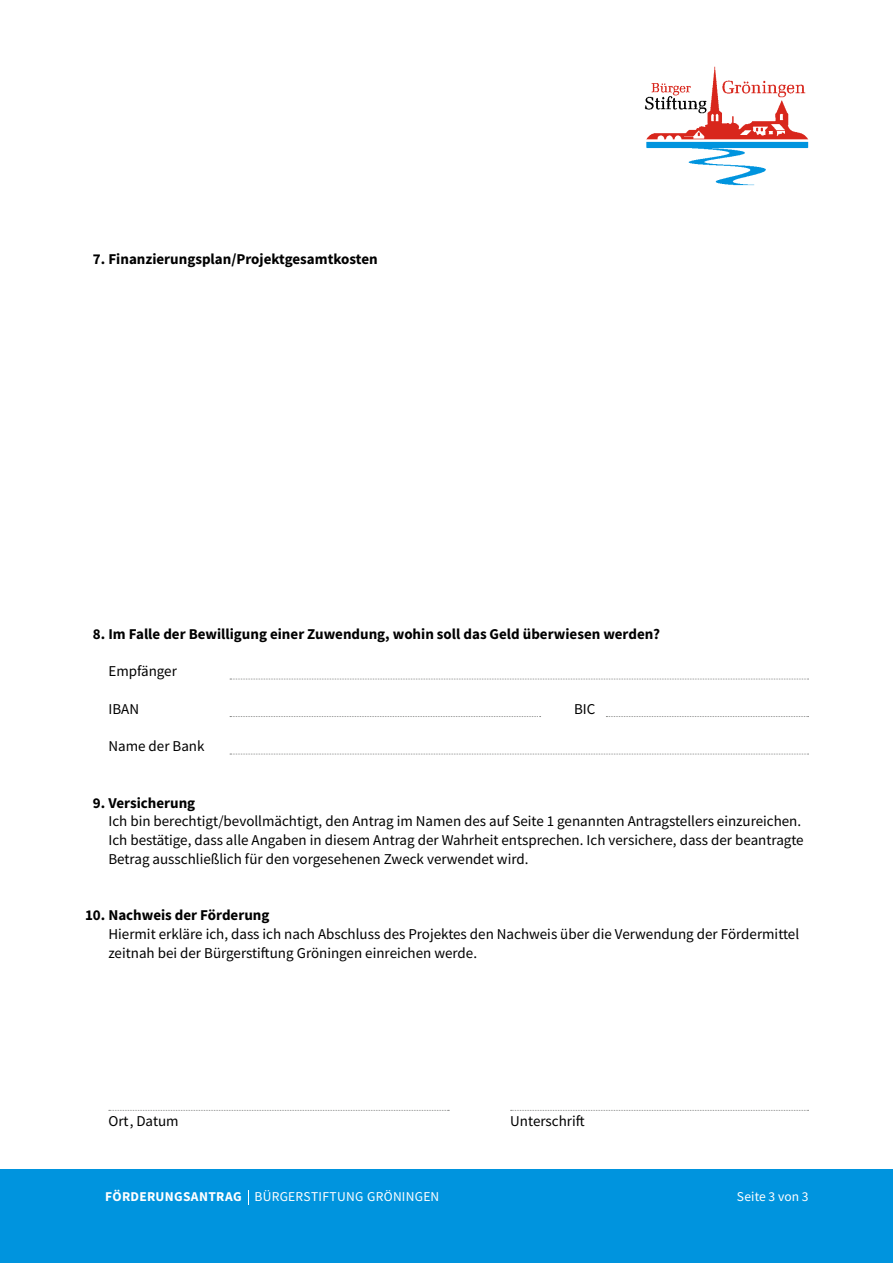
<style>
.page{position:relative;width:893px;height:1263px;background:#fff}
.page>*{position:absolute;margin:0;border:0;box-sizing:border-box;transform-origin:0 0}
.t1{font:15px/18.8px "Source Sans Pro";color:#000}
.t2{font:700 15px "Source Sans Pro";color:#000}
.t3{font:13.5px "Source Sans Pro";letter-spacing:.02em;color:#fff}
.s1{font-weight:700}
</style>
<div class="page">
<img style="left:644px;top:67px;width:165px;height:119px">
<div style="left:0;top:1169px;width:893px;height:94px;background:#0094de"></div>
<svg style="left:248px;top:1190px;width:1px;height:14px"></svg>
<svg style="left:109px;top:1110px;width:340px;height:1px"></svg>
<svg style="left:511px;top:1110px;width:297px;height:1px"></svg>
<svg style="left:230px;top:679px;width:578px;height:1px"></svg>
<svg style="left:230px;top:716px;width:311px;height:1px"></svg>
<svg style="left:606px;top:716px;width:202px;height:1px"></svg>
<svg style="left:230px;top:754px;width:578px;height:1px"></svg>
<p class="t2" style="left:93px;top:249px;width:286px">7. Finanzierungsplan/Projektgesamtkosten</p>
<p class="t2" style="left:93px;top:624px;width:569px">8. Im Falle der Bewilligung einer Zuwendung, wohin soll das Geld überwiesen werden?</p>
<p class="t1" style="left:108px;top:662px;width:70px">Empfänger</p>
<p class="t1" style="left:108px;top:699px;width:32px">IBAN</p>
<p class="t1" style="left:574px;top:699px;width:23px">BIC</p>
<p class="t1" style="left:108px;top:737px;width:98px">Name der Bank</p>
<p class="t2" style="left:93px;top:792px;width:104px">9. Versicherung</p>
<p class="t1" style="left:108px;top:812px;width:697px">Ich bin berechtigt/bevollmächtigt, den Antrag im Namen des auf Seite 1 genannten Antragstellers einzureichen.<br>Ich bestätige, dass alle Angaben in diesem Antrag der Wahrheit entsprechen. Ich versichere, dass der beantragte<br>Betrag ausschließlich für den vorgesehenen Zweck verwendet wird.</p>
<p class="t2" style="left:85px;top:905px;width:186px">10. Nachweis der Förderung</p>
<p class="t1" style="left:108px;top:924px;width:692px">Hiermit erkläre ich, dass ich nach Abschluss des Projektes den Nachweis über die Verwendung der Fördermittel zeitnah bei der Bürgerstiftung Gröningen einreichen werde.</p>
<p class="t1" style="left:108px;top:1112px;width:72px">Ort , Datum</p>
<p class="t1" style="left:510px;top:1112px;width:76px">Unterschrift</p>
<p class="t3" style="left:105px;top:1188px;width:335px"><span class="s1">FÖRDERUNGSANTRAG</span> BÜRGERSTIFTUNG GRÖNINGEN</p>
<p class="t3" style="left:737px;top:1188px;width:73px">Seite 3 von 3</p>
</div>
